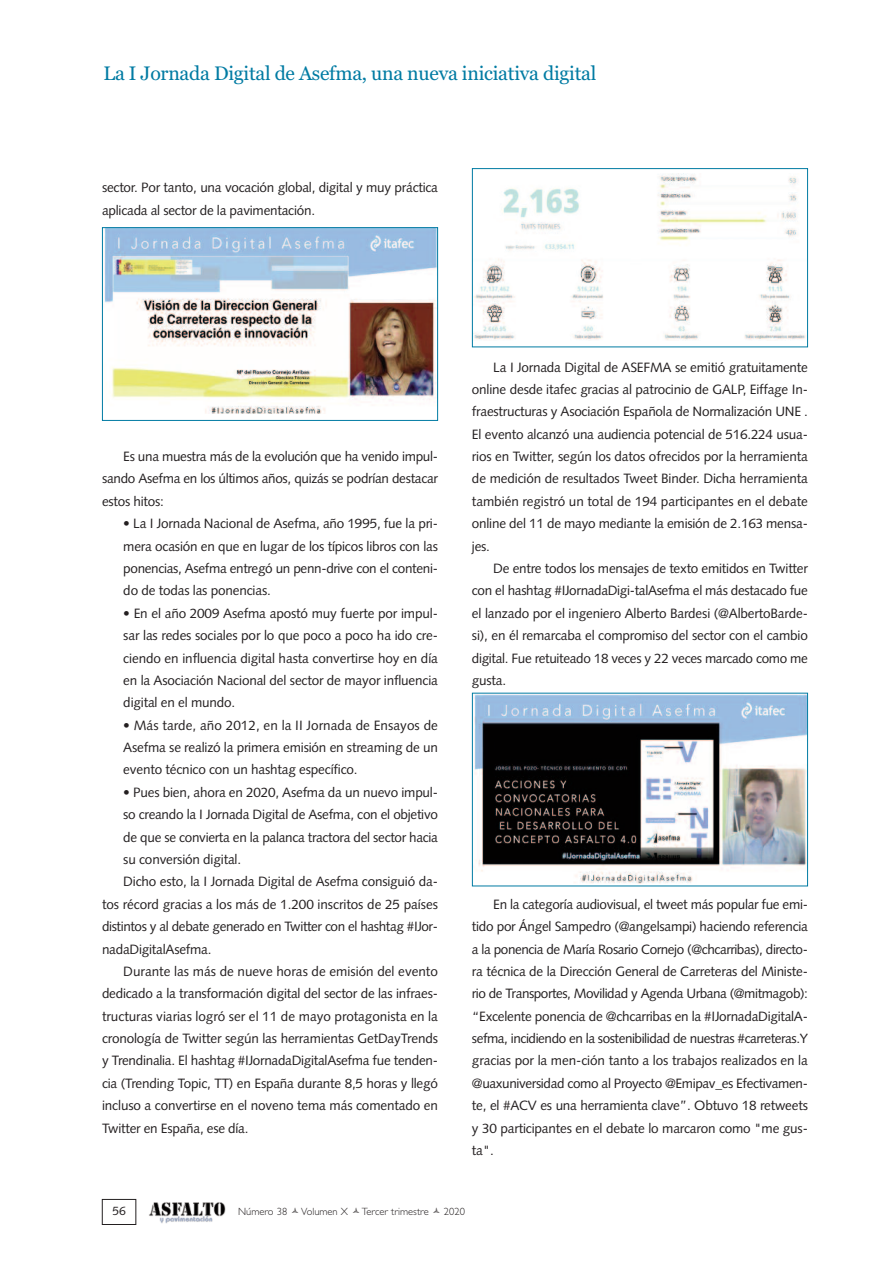
<style>
.page{position:relative;width:893px;height:1263px;background:#fff}
.page>*{position:absolute;margin:0;border:0;box-sizing:border-box;transform-origin:0 0}
.t1{font:19.5px "Georgia";letter-spacing:-.01em;color:#007ba3}
.t2{font:13.5px/22.4px "Syntax LT Std";letter-spacing:-.015em;color:#231f20;text-align:justify}
.t3{font:12px "Syntax LT Std";color:#231f20}
.t4{font:300 10.5px "Gill Sans";color:#231f20}
</style>
<div class="page">
<img style="left:149px;top:1202px;width:77px;height:21px">
<div style="left:102px;top:1199px;width:34px;height:26px;border:1px solid #231f20"></div>
<img style="left:104px;top:229px;width:332px;height:185px">
<div style="left:102px;top:227px;width:336px;height:194px;border:1px solid #007ba3"></div>
<img style="left:474px;top:173px;width:332px;height:167px">
<div style="left:472px;top:168px;width:336px;height:179px;border:1px solid #007ba3"></div>
<img style="left:474px;top:695px;width:332px;height:189px">
<div style="left:472px;top:693px;width:336px;height:193px;border:1px solid #007ba3"></div>
<h1 class="t1" style="left:104px;top:62px;width:494px">La I Jornada Digital de Asefma, una nueva iniciativa digital</h1>
<p class="t2" style="left:102px;top:178px;width:337px">sector. Por tanto, una vocación global, digital y muy práctica aplicada al sector de la pavimentación.</p>
<p class="t2" style="left:102px;top:446px;width:337px;text-indent:21px">Es una muestra más de la evolución que ha venido impul&shy;sando Asefma en los últimos años, quizás se podrían destacar estos hitos:</p>
<p class="t2" style="left:123px;top:514px;width:316px">• La I Jornada Nacional de Asefma, año 1995, fue la pri&shy;mera ocasión en que en lugar de los típicos libros con las ponencias, Asefma entregó un penn-drive con el conteni&shy;do de todas las ponencias.</p>
<p class="t2" style="left:123px;top:603px;width:316px">• En el año 2009 Asefma apostó muy fuerte por impul&shy;sar las redes sociales por lo que poco a poco ha ido cre&shy;ciendo en influencia digital hasta convertirse hoy en día en la Asociación Nacional del sector de mayor influencia digital en el mundo.</p>
<p class="t2" style="left:123px;top:715px;width:316px">• Más tarde, año 2012, en la II Jornada de Ensayos de Asefma se realizó la primera emisión en streaming de un evento técnico con un hashtag específico.</p>
<p class="t2" style="left:123px;top:782px;width:316px">• Pues bien, ahora en 2020, Asefma da un nuevo impul-</p>
<p class="t2" style="left:123px;top:804px;width:316px">so creando la I Jornada Digital de Asefma, con el objetivo</p>
<p class="t2" style="left:123px;top:827px;width:316px">de que se convierta en la palanca tractora del sector hacia</p>
<p class="t2" style="left:123px;top:849px;width:119px">su conversión digital.</p>
<p class="t2" style="left:123px;top:872px;width:316px">Dicho esto, la I Jornada Digital de Asefma consiguió da-</p>
<p class="t2" style="left:102px;top:894px;width:337px">tos récord gracias a los más de 1.200 inscritos de 25 países</p>
<p class="t2" style="left:102px;top:916px;width:337px">distintos y al debate generado en Twitter con el hashtag #IJor-</p>
<p class="t2" style="left:102px;top:939px;width:111px">nadaDigitalAsefma.</p>
<p class="t2" style="left:123px;top:961px;width:316px">Durante las más de nueve horas de emisión del evento</p>
<p class="t2" style="left:102px;top:983px;width:337px">dedicado a la transformación digital del sector de las infraes-</p>
<p class="t2" style="left:102px;top:1006px;width:337px">tructuras viarias logró ser el 11 de mayo protagonista en la</p>
<p class="t2" style="left:102px;top:1028px;width:337px">cronología de Twitter según las herramientas GetDayTrends</p>
<p class="t2" style="left:102px;top:1051px;width:337px">y Trendinalia. El hashtag #IJornadaDigitalAsefma fue tenden-</p>
<p class="t2" style="left:102px;top:1073px;width:337px">cia (Trending Topic, TT) en España durante 8,5 horas y llegó</p>
<p class="t2" style="left:102px;top:1095px;width:337px">incluso a convertirse en el noveno tema más comentado en</p>
<p class="t2" style="left:102px;top:1118px;width:148px">Twitter en España, ese día.</p>
<p class="t2" style="left:472px;top:357px;width:337px;text-indent:21px">La I Jornada Digital de ASEFMA se emitió gratuitamente online desde itafec gracias al patrocinio de GALP, Eiffage In&shy;fraestructuras y Asociación Española de Normalización UNE .<br>El evento alcanzó una audiencia potencial de 516.224 usua&shy;rios en Twitter, según los datos ofrecidos por la herramienta de medición de resultados Tweet Binder. Dicha herramienta también registró un total de 194 participantes en el debate online del 11 de mayo mediante la emisión de 2.163 mensa&shy;jes.</p>
<p class="t2" style="left:472px;top:558px;width:337px;text-indent:21px">De entre todos los mensajes de texto emitidos en Twitter con el hashtag #IJornadaDigi-talAsefma el más destacado fue el lanzado por el ingeniero Alberto Bardesi (@AlbertoBarde&shy;si), en él remarcaba el compromiso del sector con el cambio digital. Fue retuiteado 18 veces y 22 veces marcado como me gusta.</p>
<p class="t2" style="left:472px;top:894px;width:337px;text-indent:21px">En la categoría audiovisual, el tweet más popular fue emi&shy;tido por Ángel Sampedro (@angelsampi) haciendo referencia a la ponencia de María Rosario Cornejo (@chcarribas), directo&shy;ra técnica de la Dirección General de Carreteras del Ministe&shy;rio de Transportes, Movilidad y Agenda Urbana (@mitmagob): “Excelente ponencia de @chcarribas en la #IJornadaDigitalA&shy;sefma, incidiendo en la sostenibilidad de nuestras #carreteras.Y gracias por la men-ción tanto a los trabajos realizados en la @uaxuniversidad como al Proyecto @Emipav_es Efectivamen&shy;te, el #ACV es una herramienta clave”. Obtuvo 18 retweets y 30 participantes en el debate lo marcaron como "me gus&shy;ta".</p>
<p class="t3" style="left:112px;top:1206px;width:15px">56</p>
<p class="t4" style="left:238px;top:1205px;width:51px">Número 38</p>
<p class="t4" style="left:301px;top:1205px;width:49px">Volumen X</p>
<p class="t4" style="left:362px;top:1205px;width:68px">Tercer trimestre</p>
<p class="t4" style="left:444px;top:1205px;width:22px">2020</p>
</div>
